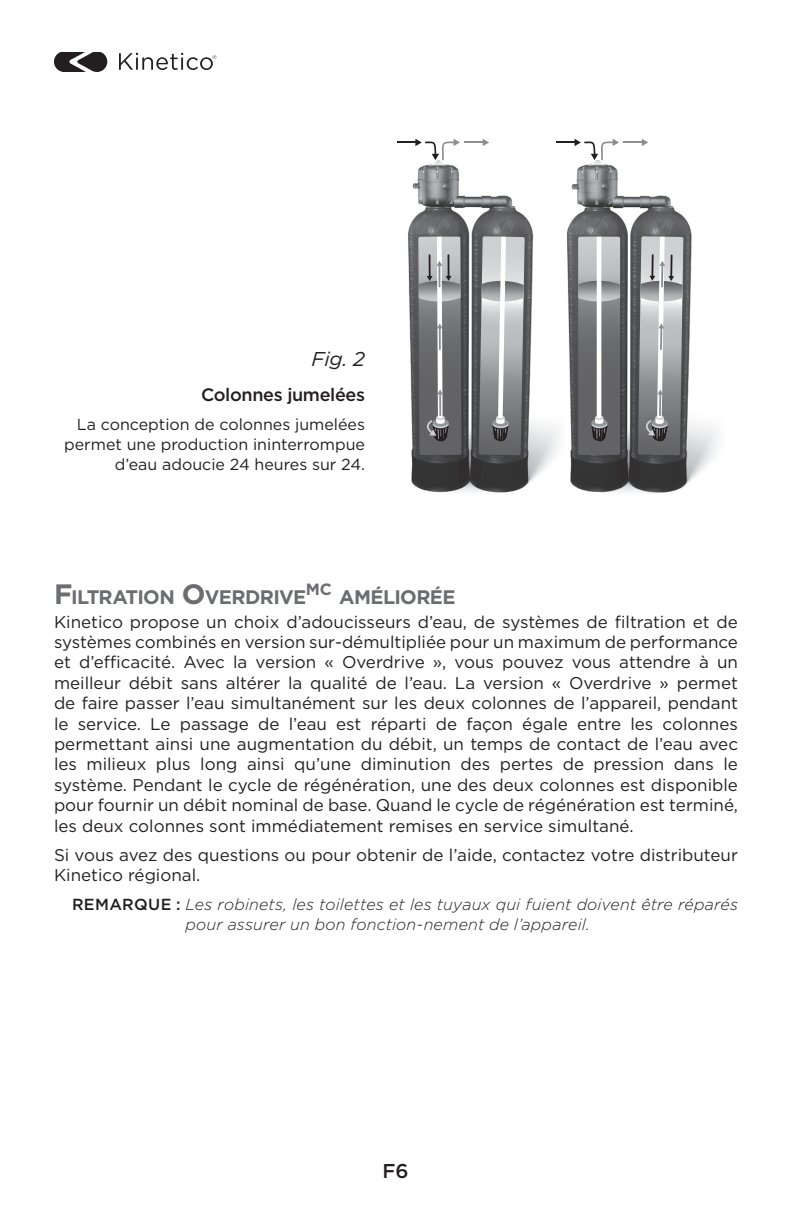
<style>
.page{position:relative;width:792px;height:1224px;background:#fff}
.page>*{position:absolute;margin:0;border:0;box-sizing:border-box;transform-origin:0 0}
.CaptionHD{font:italic 20px "Gotham";color:#231f20}
.t1{font:500 20px "Gotham";color:#231f20}
.SUBHDboldgotham{font:700 19.6px "Gotham";letter-spacing:-.03em;color:#6c6d70}
.CaptionHD-2{font:500 18px "Gotham";letter-spacing:-.02em;color:#231f20}
.Body1{font:17px/20.4px "Gotham";color:#231f20;text-align:justify}
.SUBHDboldgotham-2{font:700 16.4px "Gotham";color:#6c6d70}
.Note1_indent{font:italic 300 16px/20px "Gotham";letter-spacing:.01em;color:#231f20}
.Caption_BC{font:16px/20px "Gotham";color:#231f20;text-align:right}
.s1{font-size:28px}
.s2{font-weight:500;font-style:normal}
</style>
<div class="page">
<svg style="left:54px;top:52px;width:53px;height:19px"></svg>
<svg style="left:119px;top:53px;width:97px;height:17px"></svg>
<img style="left:408px;top:161px;width:310px;height:332px">
<svg style="left:418px;top:237px;width:44px;height:218px;background:#858588"></svg>
<svg style="left:578px;top:237px;width:42px;height:218px;background:#8a8b8e"></svg>
<svg style="left:479px;top:236px;width:46px;height:219px;background:#a3a4a6"></svg>
<svg style="left:638px;top:236px;width:45px;height:219px;background:#a2a2a5"></svg>
<svg style="left:397px;top:139px;width:92px;height:21px"></svg>
<svg style="left:556px;top:139px;width:92px;height:21px"></svg>
<p class="CaptionHD" style="left:311px;top:346px;width:55px">Fig. 2</p>
<p class="CaptionHD-2" style="left:201px;top:383px;width:165px">Colonnes jumelées</p>
<p class="Caption_BC" style="left:64px;top:414px;width:302px">La conception de colonnes jumelées permet une production ininterrompue d’eau adoucie 24 heures sur 24.</p>
<p class="SUBHDboldgotham" style="left:54px;top:584px;width:254px"><span class="s1">F</span>ILTRATION <span class="s1">O</span>VERDRIVE</p>
<p class="SUBHDboldgotham-2" style="left:306px;top:578px;width:28px">MC</p>
<p class="SUBHDboldgotham" style="left:339px;top:584px;width:118px">AMÉLIORÉE</p>
<p class="Body1" style="left:54px;top:611px;width:686px">Kinetico propose un choix d’adoucisseurs d’eau, de systèmes de filtration et de systèmes combinés en version sur-démultipliée pour un maximum de performance et d’efficacité. Avec la version « Overdrive », vous pouvez vous attendre à un meilleur débit sans altérer la qualité de l’eau. La version « Overdrive » permet de faire passer l’eau simultanément sur les deux colonnes de l’appareil, pendant le service. Le passage de l’eau est réparti de façon égale entre les colonnes permettant ainsi une augmentation du débit, un temps de contact de l’eau avec les milieux plus long ainsi qu’une diminution des pertes de pression dans le système. Pendant le cycle de régénération, une des deux colonnes est disponible pour fournir un débit nominal de base. Quand le cycle de régénération est terminé, les deux colonnes sont immédiatement remises en service simultané.</p>
<p class="Body1" style="left:54px;top:845px;width:685px">Si vous avez des questions ou pour obtenir de l’aide, contactez votre distributeur<br>Kinetico régional.</p>
<p class="Note1_indent" style="left:186px;top:894px;width:554px;text-indent:-114px"><span class="s2">REMARQUE :</span> Les robinets, les toilettes et les tuyaux qui fuient doivent être réparés pour assurer un bon fonction-nement de l’appareil.</p>
<p class="t1" style="left:383px;top:1158px;width:28px">F6</p>
</div>
